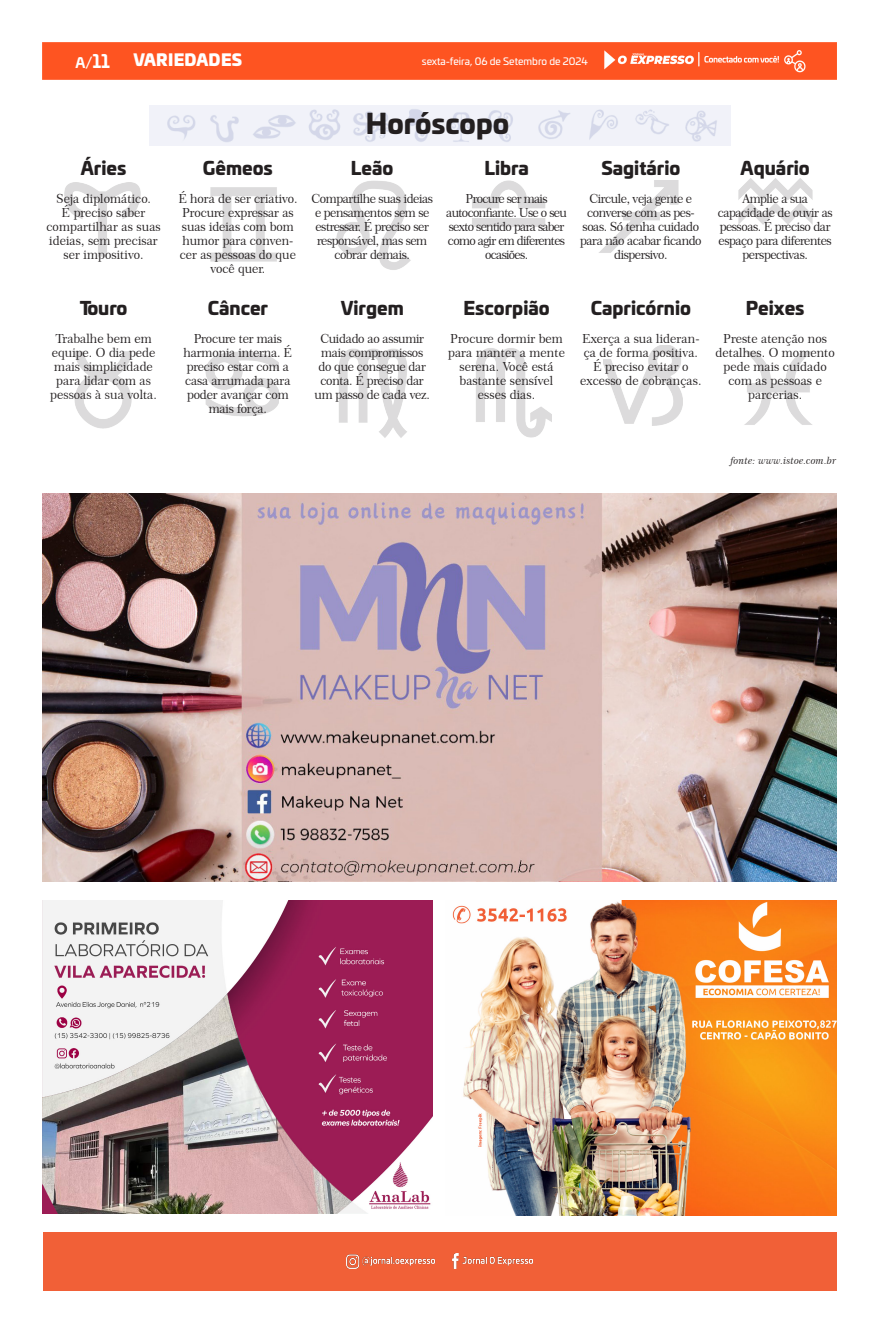
<style>
.page{position:relative;width:879px;height:1333px;background:#fff}
.page>*{position:absolute;margin:0;border:0;box-sizing:border-box;transform-origin:0 0}
.t1{font:900 27.1px "Univia Pro";color:#231f20}
.t2{font:900 18px "Univia Pro";color:#231f20}
.t3{font:900 16px "Univia Pro";letter-spacing:.02em;color:#fff}
.t4{font:700 14px "Univia Pro";color:#fff}
.t5{font:12.5px/14px "Century 751 BT Roman B";color:#231f20;text-align:center}
.t6{font:12.5px/14px "Century 751 BT Roman B";letter-spacing:-.02em;color:#231f20;text-align:center}
.t7{font:12.5px/14px "Century 751 BT Roman B";letter-spacing:-.04em;color:#231f20;text-align:center}
.t8{font:12.5px/14px "Century 751 BT Roman B";letter-spacing:-.06em;color:#231f20;text-align:center}
.t9{font:12.5px/14px "Century 751 BT Roman No 2 B";color:#231f20;text-align:center}
.t10{font:10px "Univia Pro";color:#fff}
.Titulo_Ciranda{font:10px "Century 751 BT Italic B";color:#231f20}
.s1{font-size:18px}
</style>
<div class="page">
<div style="left:43px;top:43px;width:793px;height:36px;background:#fe5421"></div>
<img style="left:64px;top:182px;width:77px;height:74px">
<img style="left:744px;top:351px;width:68px;height:74px">
<img style="left:738px;top:178px;width:75px;height:47px">
<img style="left:603px;top:346px;width:79px;height:80px">
<img style="left:599px;top:180px;width:80px;height:73px">
<img style="left:476px;top:348px;width:75px;height:89px">
<img style="left:472px;top:180px;width:74px;height:47px">
<img style="left:339px;top:348px;width:69px;height:90px">
<img style="left:336px;top:180px;width:75px;height:90px">
<img style="left:206px;top:351px;width:73px;height:65px">
<img style="left:74px;top:351px;width:58px;height:78px">
<img style="left:210px;top:187px;width:67px;height:74px">
<img style="left:149px;top:105px;width:581px;height:41px">
<img style="left:42px;top:900px;width:391px;height:313px">
<img style="left:452px;top:900px;width:384px;height:315px">
<div style="left:43px;top:1232px;width:793px;height:58px;background:#f16037"></div>
<img style="left:347px;top:1253px;width:185px;height:14px">
<img style="left:43px;top:493px;width:793px;height:388px">
<p class="t4" style="left:75px;top:51px;width:36px">A/<span class="s1">11</span></p>
<p class="t3" style="left:133px;top:46px;width:110px">VARIEDADES</p>
<p class="t10" style="left:422px;top:54px;width:168px">sexta-feira, 06 de Setembro de 2024</p>
<p class="t2" style="left:81px;top:153px;width:47px">Áries</p>
<p class="t5" style="left:46px;top:191px;width:116px">Seja diplomático.<br>É preciso saber compartilhar as suas ideias, sem precisar ser impositivo.</p>
<p class="t2" style="left:80px;top:293px;width:49px">Touro</p>
<p class="t9" style="left:50px;top:331px;width:108px">Trabalhe bem em equipe. O dia pede mais simplicidade para lidar com as pessoas à sua volta.</p>
<p class="t2" style="left:203px;top:153px;width:71px">Gêmeos</p>
<p class="t6" style="left:178px;top:191px;width:121px">É hora de ser criativo.<br>Procure expressar as suas ideias com bom humor para conven&shy;cer as pessoas do que você quer.</p>
<p class="t2" style="left:208px;top:293px;width:62px">Câncer</p>
<p class="t6" style="left:184px;top:331px;width:110px">Procure ter mais harmonia interna. É preciso estar com a casa arrumada para poder avançar com mais força.</p>
<p class="t1" style="left:366px;top:101px;width:145px">Horóscopo</p>
<p class="t2" style="left:351px;top:153px;width:44px">Leão</p>
<p class="t7" style="left:311px;top:191px;width:123px">Compartilhe suas ideias e pensamentos sem se estressar. É preciso ser responsável, mas sem cobrar demais.</p>
<p class="t2" style="left:484px;top:153px;width:46px">Libra</p>
<p class="t8" style="left:446px;top:191px;width:122px">Procure ser mais autoconfiante. Use o seu sexto sentido para saber como agir em diferentes ocasiões.</p>
<p class="t2" style="left:341px;top:293px;width:65px">Virgem</p>
<p class="t6" style="left:314px;top:331px;width:117px">Cuidado ao assumir mais compromissos do que consegue dar conta. É preciso dar um passo de cada vez.</p>
<p class="t2" style="left:463px;top:293px;width:88px">Escorpião</p>
<p class="t5" style="left:448px;top:331px;width:118px">Procure dormir bem para manter a mente serena. Você está bastante sensível esses dias.</p>
<p class="t2" style="left:601px;top:153px;width:80px">Sagitário</p>
<p class="t7" style="left:580px;top:191px;width:123px">Circule, veja gente e converse com as pes&shy;soas. Só tenha cuidado para não acabar ficando dispersivo.</p>
<p class="t2" style="left:591px;top:293px;width:102px">Capricórnio</p>
<p class="t5" style="left:580px;top:331px;width:123px">Exerça a sua lideran&shy;ça de forma positiva.<br>É preciso evitar o excesso de cobranças.</p>
<p class="t2" style="left:740px;top:153px;width:71px">Aquário</p>
<p class="t7" style="left:718px;top:191px;width:116px">Amplie a sua capacidade de ouvir as pessoas. É preciso dar espaço para diferentes perspectivas.</p>
<p class="t2" style="left:746px;top:293px;width:60px">Peixes</p>
<p class="t5" style="left:715px;top:331px;width:121px">Preste atenção nos detalhes. O momento pede mais cuidado com as pessoas e parcerias.</p>
<p class="Titulo_Ciranda" style="left:730px;top:454px;width:107px">fonte: www.istoe.com.br</p>
</div>
